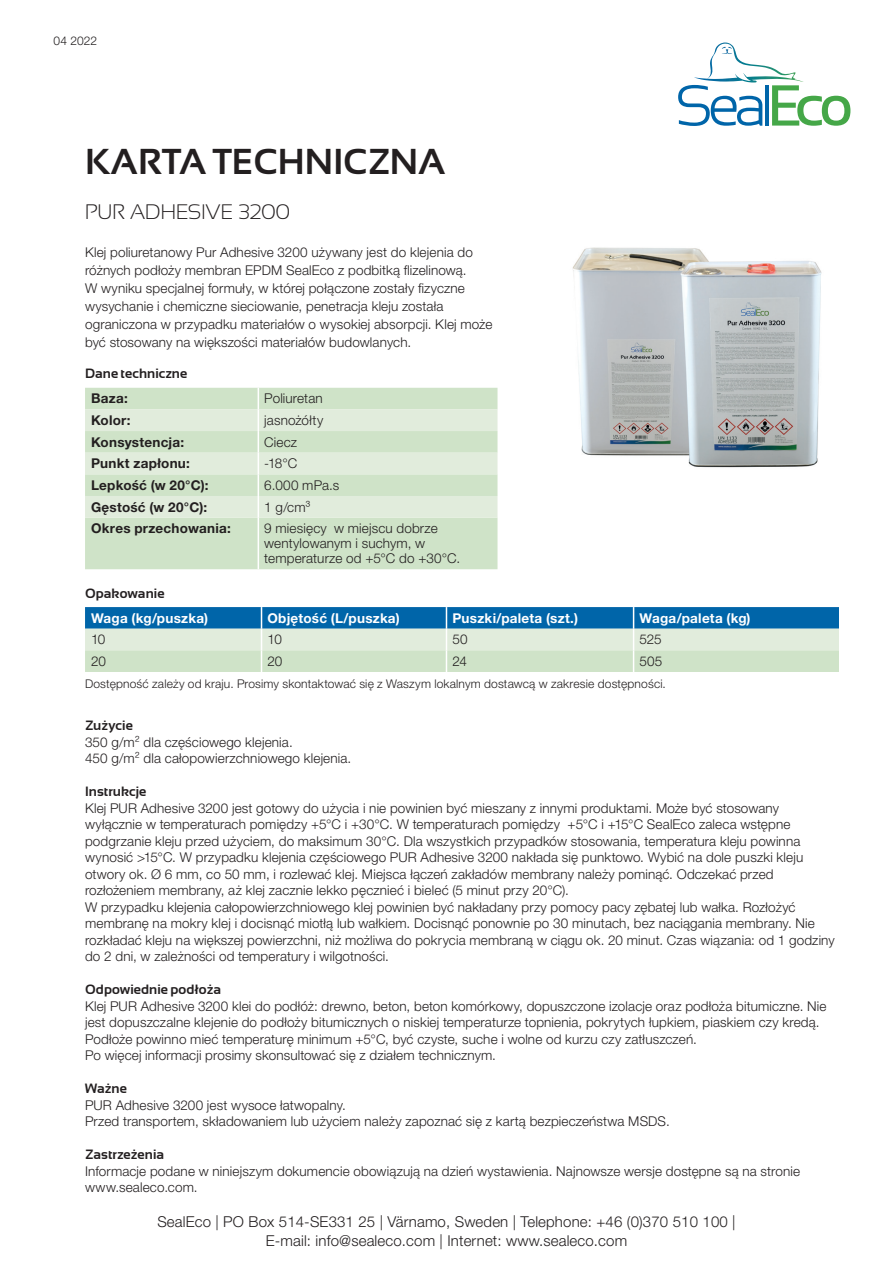
<style>
.page{position:relative;width:893px;height:1263px;background:#fff}
.page>*{position:absolute;margin:0;border:0;box-sizing:border-box;transform-origin:0 0}
.t1{font:700 36px "Sansation";color:#231f20}
.t2{font:300 21px "Sansation";letter-spacing:.005em;color:#231f20}
.t3{font:300 15px/19.5px "Helvetica Neue LT Pro";letter-spacing:.01em;color:#231f20;text-align:center}
.t4{font:300 13.5px/16.5px "Helvetica Neue LT Pro";letter-spacing:.01em;color:#231f20}
.t5{font:700 13.5px "Helvetica Neue LT Pro";letter-spacing:.015em;color:#231f20}
.t6{font:700 13.5px "Sansation";letter-spacing:.005em;color:#231f20}
.t7{font:700 13.5px "Helvetica Neue LT Pro";letter-spacing:.015em;color:#fff}
.t8{font:300 12px "Helvetica Neue LT Pro";letter-spacing:.015em;color:#231f20}
</style>
<div class="page">
<img style="left:572px;top:247px;width:250px;height:221px">
<svg style="left:678px;top:43px;width:172px;height:83px"></svg>
<div style="left:85px;top:518px;width:412px;height:51px;background:#cfe3c8"></div>
<svg style="left:85px;top:388px;width:412px;height:130px;background:#d8e7d2"></svg>
<hr style="left:258px;top:518px;width:1px;height:51px;background:#fff">
<svg style="left:85px;top:607px;width:754px;height:65px;background:#91bcc5"></svg>
<p class="t8" style="left:54px;top:34px;width:45px">04 2022</p>
<h1 class="t1" style="left:85px;top:142px;width:362px">KARTA TECHNICZNA</h1>
<h2 class="t2" style="left:85px;top:200px;width:207px">PUR ADHESIVE 3200</h2>
<p class="t4" style="left:85px;top:243px;width:409px;line-height:18px">Klej poliuretanowy Pur Adhesive 3200 używany jest do klejenia do różnych podłoży membran EPDM SealEco z podbitką flizelinową.<br>W wyniku specjalnej formuły, w której połączone zostały fizyczne wysychanie i chemiczne sieciowanie, penetracja kleju została ograniczona w przypadku materiałów o wysokiej absorpcji. Klej może być stosowany na większości materiałów budowlanych.</p>
<p class="t6" style="left:85px;top:366px;width:104px">Dane techniczne</p>
<p class="t5" style="left:91px;top:390px;width:38px">Baza:</p>
<p class="t4" style="left:264px;top:390px;width:60px">Poliuretan</p>
<p class="t5" style="left:91px;top:412px;width:41px">Kolor:</p>
<p class="t4" style="left:264px;top:412px;width:60px">jasnożółty</p>
<p class="t5" style="left:91px;top:433px;width:95px">Konsystencja:</p>
<p class="t4" style="left:264px;top:433px;width:34px">Ciecz</p>
<p class="t5" style="left:91px;top:455px;width:100px">Punkt zapłonu:</p>
<p class="t4" style="left:264px;top:455px;width:34px">-18°C</p>
<p class="t5" style="left:91px;top:477px;width:119px">Lepkość (w 20°C):</p>
<p class="t4" style="left:264px;top:477px;width:77px">6.000 mPa.s</p>
<p class="t5" style="left:91px;top:498px;width:118px">Gęstość (w 20°C):</p>
<p class="t4" style="left:264px;top:498px;width:48px">1 g/cm³</p>
<p class="t5" style="left:91px;top:520px;width:141px">Okres przechowania:</p>
<p class="t4" style="left:264px;top:521px;width:197px;line-height:15px">9 miesięcy w miejscu dobrze wentylowanym i suchym, w temperaturze od +5°C do +30°C.</p>
<p class="t6" style="left:85px;top:585px;width:81px">Opakowanie</p>
<p class="t7" style="left:91px;top:610px;width:119px">Waga (kg/puszka)</p>
<p class="t7" style="left:267px;top:610px;width:134px">Objętość (L/puszka)</p>
<p class="t7" style="left:452px;top:610px;width:127px">Puszki/paleta (szt.)</p>
<p class="t7" style="left:640px;top:610px;width:113px">Waga/paleta (kg)</p>
<p class="t4" style="left:91px;top:631px;width:16px">10</p>
<p class="t4" style="left:267px;top:631px;width:16px">10</p>
<p class="t4" style="left:452px;top:631px;width:17px">50</p>
<p class="t4" style="left:640px;top:631px;width:23px">525</p>
<p class="t4" style="left:91px;top:653px;width:16px">20</p>
<p class="t4" style="left:267px;top:653px;width:16px">20</p>
<p class="t4" style="left:452px;top:653px;width:16px">24</p>
<p class="t4" style="left:640px;top:653px;width:24px">505</p>
<p class="t8" style="left:85px;top:676px;width:582px">Dostępność zależy od kraju. Prosimy skontaktować się z Waszym lokalnym dostawcą w zakresie dostępności.</p>
<p class="t6" style="left:85px;top:718px;width:49px">Zużycie</p>
<p class="t4" style="left:85px;top:733px;width:268px">350 g/m² dla częściowego klejenia.<br>450 g/m² dla całopowierzchniowego klejenia.</p>
<p class="t6" style="left:85px;top:784px;width:63px">Instrukcje</p>
<p class="t4" style="left:85px;top:799px;width:751px">Klej PUR Adhesive 3200 jest gotowy do użycia i nie powinien być mieszany z innymi produktami. Może być stosowany wyłącznie w temperaturach pomiędzy +5°C i +30°C. W temperaturach pomiędzy +5°C i +15°C SealEco zaleca wstępne podgrzanie kleju przed użyciem, do maksimum 30°C. Dla wszystkich przypadków stosowania, temperatura kleju powinna wynosić &gt;15°C. W przypadku klejenia częściowego PUR Adhesive 3200 nakłada się punktowo. Wybić na dole puszki kleju otwory ok. Ø 6 mm, co 50 mm, i rozlewać klej. Miejsca łączeń zakładów membrany należy pominąć. Odczekać przed rozłożeniem membrany, aż klej zacznie lekko pęcznieć i bieleć (5 minut przy 20°C).<br>W przypadku klejenia całopowierzchniowego klej powinien być nakładany przy pomocy pacy zębatej lub wałka. Rozłożyć membranę na mokry klej i docisnąć miotłą lub wałkiem. Docisnąć ponownie po 30 minutach, bez naciągania membrany. Nie rozkładać kleju na większej powierzchni, niż możliwa do pokrycia membraną w ciągu ok. 20 minut. Czas wiązania: od 1 godziny do 2 dni, w zależności od temperatury i wilgotności.</p>
<p class="t6" style="left:85px;top:982px;width:138px">Odpowiednie podłoża</p>
<p class="t4" style="left:85px;top:997px;width:743px">Klej PUR Adhesive 3200 klei do podłóż: drewno, beton, beton komórkowy, dopuszczone izolacje oraz podłoża bitumiczne. Nie jest dopuszczalne klejenie do podłoży bitumicznych o niskiej temperaturze topnienia, pokrytych łupkiem, piaskiem czy kredą.<br>Podłoże powinno mieć temperaturę minimum +5°C, być czyste, suche i wolne od kurzu czy zatłuszczeń.<br>Po więcej informacji prosimy skonsultować się z działem technicznym.</p>
<p class="t6" style="left:85px;top:1081px;width:43px">Ważne</p>
<p class="t4" style="left:85px;top:1096px;width:586px">PUR Adhesive 3200 jest wysoce łatwopalny.<br>Przed transportem, składowaniem lub użyciem należy zapoznać się z kartą bezpieczeństwa MSDS.</p>
<p class="t6" style="left:85px;top:1147px;width:81px">Zastrzeżenia</p>
<p class="t4" style="left:85px;top:1162px;width:717px">Informacje podane w niniejszym dokumencie obowiązują na dzień wystawienia. Najnowsze wersje dostępne są na stronie www.sealeco.com.</p>
<p class="t3" style="left:157px;top:1211px;width:580px">SealEco | PO Box 514-SE331 25 | Värnamo, Sweden | Telephone: +46 (0)370 510 100 |<br>E-mail: info@sealeco.com | Internet: www.sealeco.com</p>
</div>
